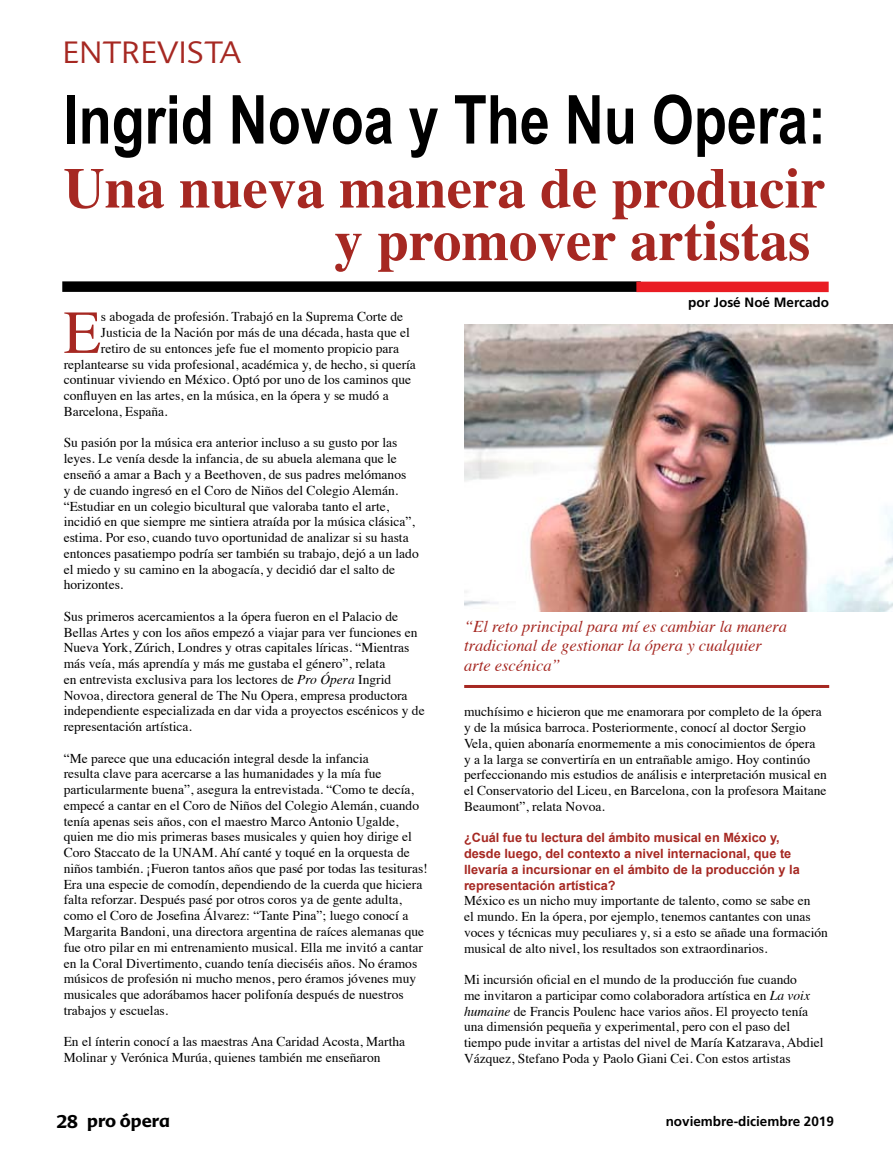
<style>
.page{position:relative;width:893px;height:1170px;background:#fff}
.page>*{position:absolute;margin:0;border:0;box-sizing:border-box;transform-origin:0 0}
.t1{font:700 67.5px "Arial";color:#000;scale:.8 1}
.t2{font:61.05px "Times";color:#a62822}
.t3{font:700 57px/52.5px "Times";color:#a62822;text-align:right}
.t4{font:300 30px "Advert";color:#a62822}
.t5{font:700 18px "Advert";color:#000}
.t6{font:italic 16.5px/19.5px "Times";color:#a62822}
.t7{font:13.5px/15.8px "Times";color:#000}
.t8{font:700 13.5px "Frutiger";color:#000}
.t9{font:700 12.75px/15.8px "Arial";color:#a62822}
.s1{font-style:italic}
</style>
<div class="page">
<div style="left:62px;top:281px;width:579px;height:11px;background:#000"></div>
<div style="left:636px;top:281px;width:193px;height:11px;background:#e91c23"></div>
<img style="left:464px;top:324px;width:429px;height:287px">
<hr style="left:464px;top:685px;width:365px;height:3px;background:#a62822">
<h3 class="t4" style="left:63px;top:34px;width:180px">ENTREVISTA</h3>
<h1 class="t1" style="left:64px;top:75px;width:954px">Ingrid Novoa y The Nu Opera:</h1>
<h3 class="t3" style="left:64px;top:156px;width:764px">Una nueva manera de producir y promover artistas</h3>
<h2 class="t2" style="left:64px;top:275px;width:39px">E</h2>
<p class="t7" style="left:101px;top:308px;width:304px">s abogada de profesión. Trabajó en la Suprema Corte de</p>
<p class="t7" style="left:101px;top:323px;width:310px">Justicia de la Nación por más de una década, hasta que el</p>
<p class="t7" style="left:101px;top:339px;width:300px">retiro de su entonces jefe fue el momento propicio para</p>
<p class="t7" style="left:64px;top:355px;width:354px">replantearse su vida profesional, académica y, de hecho, si quería</p>
<p class="t7" style="left:64px;top:371px;width:349px">continuar viviendo en México. Optó por uno de los caminos que</p>
<p class="t7" style="left:64px;top:386px;width:327px">confluyen en las artes, en la música, en la ópera y se mudó a</p>
<p class="t7" style="left:64px;top:402px;width:105px">Barcelona, España.</p>
<p class="t7" style="left:64px;top:434px;width:357px">Su pasión por la música era anterior incluso a su gusto por las leyes. Le venía desde la infancia, de su abuela alemana que le enseñó a amar a Bach y a Beethoven, de sus padres melómanos<br>y de cuando ingresó en el Coro de Niños del Colegio Alemán. “Estudiar en un colegio bicultural que valoraba tanto el arte, incidió en que siempre me sintiera atraída por la música clásica”, estima. Por eso, cuando tuvo oportunidad de analizar si su hasta entonces pasatiempo podría ser también su trabajo, dejó a un lado el miedo y su camino en la abogacía, y decidió dar el salto de horizontes.</p>
<p class="t7" style="left:64px;top:607px;width:363px">Sus primeros acercamientos a la ópera fueron en el Palacio de Bellas Artes y con los años empezó a viajar para ver funciones en Nueva York, Zúrich, Londres y otras capitales líricas. “Mientras más veía, más aprendía y más me gustaba el género”, relata<br>en entrevista exclusiva para los lectores de <span class="s1">Pro Ópera</span> Ingrid Novoa, directora general de The Nu Opera, empresa productora independiente especializada en dar vida a proyectos escénicos y de representación artística.</p>
<p class="t7" style="left:64px;top:749px;width:366px">“Me parece que una educación integral desde la infancia<br>resulta clave para acercarse a las humanidades y la mía fue particularmente buena”, asegura la entrevistada. “Como te decía, empecé a cantar en el Coro de Niños del Colegio Alemán, cuando tenía apenas seis años, con el maestro Marco Antonio Ugalde, quien me dio mis primeras bases musicales y quien hoy dirige el Coro Staccato de la UNAM. Ahí canté y toqué en la orquesta de niños también. ¡Fueron tantos años que pasé por todas las tesituras!<br>Era una especie de comodín, dependiendo de la cuerda que hiciera falta reforzar. Después pasé por otros coros ya de gente adulta, como el Coro de Josefina Álvarez: “Tante Pina”; luego conocí a Margarita Bandoni, una directora argentina de raíces alemanas que fue otro pilar en mi entrenamiento musical. Ella me invitó a cantar en la Coral Divertimento, cuando tenía dieciséis años. No éramos músicos de profesión ni mucho menos, pero éramos jóvenes muy musicales que adorábamos hacer polifonía después de nuestros trabajos y escuelas.</p>
<p class="t7" style="left:64px;top:1032px;width:343px">En el ínterin conocí a las maestras Ana Caridad Acosta, Martha<br>Molinar y Verónica Murúa, quienes también me enseñaron</p>
<p class="t8" style="left:688px;top:294px;width:142px">por José Noé Mercado</p>
<p class="t6" style="left:464px;top:615px;width:324px">“El reto principal para mí es cambiar la manera tradicional de gestionar la ópera y cualquier arte escénica”</p>
<p class="t7" style="left:464px;top:702px;width:364px">muchísimo e hicieron que me enamorara por completo de la ópera y de la música barroca. Posteriormente, conocí al doctor Sergio Vela, quien abonaría enormemente a mis conocimientos de ópera<br>y a la larga se convertiría en un entrañable amigo. Hoy continúo perfeccionando mis estudios de análisis e interpretación musical en el Conservatorio del Liceu, en Barcelona, con la profesora Maitane Beaumont”, relata Novoa.</p>
<p class="t9" style="left:464px;top:830px;width:337px">¿Cuál fue tu lectura del ámbito musical en México y, desde luego, del contexto a nivel internacional, que te llevaría a incursionar en el ámbito de la producción y la representación artística?</p>
<p class="t7" style="left:464px;top:891px;width:365px">México es un nicho muy importante de talento, como se sabe en<br>el mundo. En la ópera, por ejemplo, tenemos cantantes con unas voces y técnicas muy peculiares y, si a esto se añade una formación musical de alto nivel, los resultados son extraordinarios.</p>
<p class="t7" style="left:464px;top:970px;width:361px">Mi incursión oficial en el mundo de la producción fue cuando<br>me invitaron a participar como colaboradora artística en <span class="s1">La voix humaine</span> de Francis Poulenc hace varios años. El proyecto tenía una dimensión pequeña y experimental, pero con el paso del tiempo pude invitar a artistas del nivel de María Katzarava, Abdiel Vázquez, Stefano Poda y Paolo Giani Cei. Con estos artistas</p>
<h3 class="t5" style="left:56px;top:1109px;width:115px">28 pro ópera</h3>
<p class="t8" style="left:666px;top:1113px;width:170px">noviembre-diciembre 2019</p>
</div>
